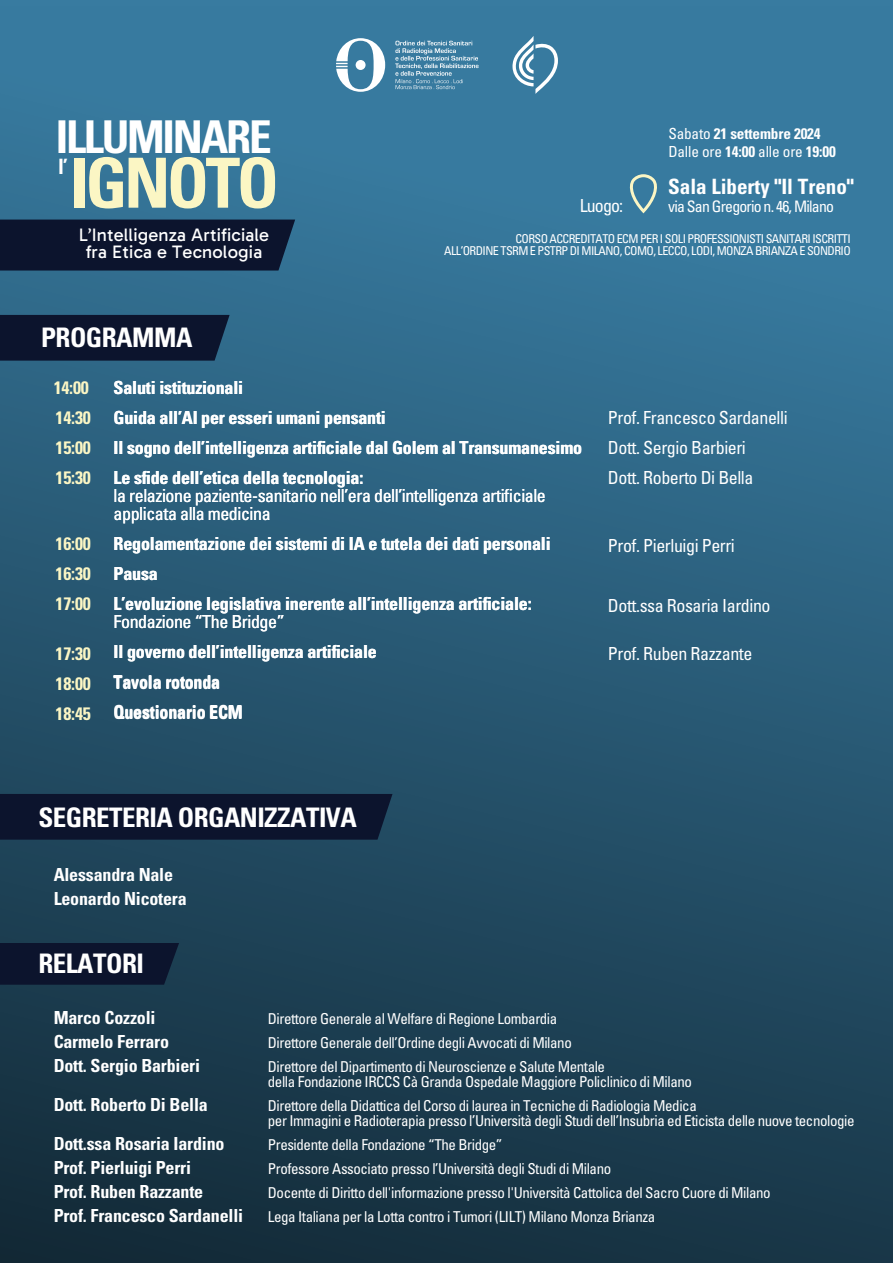
<style>
.page{position:relative;width:893px;height:1263px;background:#fff}
.page>*{position:absolute;margin:0;border:0;box-sizing:border-box;transform-origin:0 0}
.t1{font:700 condensed 69.15px "Univers LT Std";letter-spacing:-.05em;color:#fbf6c4}
.t2{font:700 condensed 45.15px "Univers LT Std";letter-spacing:-.05em;color:#fff}
.t3{font:700 condensed 27px "Univers LT Std";letter-spacing:-.02em;color:#fff}
.t4{font:700 condensed 21.15px "Univers LT Std";color:#fff}
.t5{font:18.3px/16.5px "Gabarito";letter-spacing:.01em;color:#fff;text-align:center}
.t6{font:700 condensed 18px/30px "Univers LT Std";letter-spacing:-.01em;color:#fff}
.t7{font:condensed 18px/30px "Univers LT Std";letter-spacing:-.025em;color:#fff}
.t8{font:700 condensed 18px/30px "Univers LT Std";letter-spacing:-.01em;color:#fbf6c4;text-align:justify}
.t9{font:condensed 15.75px "Univers LT Std";letter-spacing:-.05em;color:#fff}
.t10{font:700 condensed 15.3px/18.3px "Univers LT Std";letter-spacing:-.01em;color:#fff}
.t11{font:condensed 15px/24px "Univers LT Std";letter-spacing:-.03em;color:#fff}
.t12{font:condensed 12.15px/12.1px "Univers LT Std";letter-spacing:-.05em;color:#fff;text-align:right}
.s1{font-weight:400}
</style>
<div class="page">
<div style="left:0;top:7px;width:893px;height:1256px;background:linear-gradient(to bottom,#3b83aa,#163040)"></div>
<div style="left:0;top:220px;width:295px;height:51px;background:#0c142d"></div>
<svg style="left:512px;top:36px;width:46px;height:58px"></svg>
<svg style="left:336px;top:38px;width:49px;height:54px"></svg>
<svg style="left:395px;top:41px;width:84px;height:48px;background:#5b92b0"></svg>
<div style="left:0;top:794px;width:392px;height:46px;background:#0c142d"></div>
<div style="left:0;top:943px;width:179px;height:42px;background:#0c142d"></div>
<div style="left:0;top:315px;width:230px;height:46px;background:#0c142d"></div>
<svg style="left:629px;top:173px;width:33px;height:42px"></svg>
<h2 class="t2" style="left:56px;top:109px;width:217px">ILLUMINARE</h2>
<h3 class="t4" style="left:58px;top:153px;width:11px">l’</h3>
<h1 class="t1" style="left:70px;top:141px;width:211px">IGNOTO</h1>
<p class="t5" style="left:79px;top:227px;width:192px">L’Intelligenza Artificiale fra Etica e Tecnologia</p>
<p class="t10" style="left:668px;top:124px;width:169px"><span class="s1">Sabato</span> 21 settembre 2024<br><span class="s1">Dalle ore</span> 14:00 <span class="s1">alle ore</span> 19:00</p>
<h3 class="t4" style="left:668px;top:173px;width:187px">Sala Liberty "Il Treno"</h3>
<p class="t9" style="left:668px;top:197px;width:167px">via San Gregorio n. 46, Milano</p>
<p class="t12" style="left:444px;top:232px;width:408px">CORSO ACCREDITATO ECM PER I SOLI PROFESSIONISTI SANITARI ISCRITTI<br>ALL’ORDINE TSRM E PSTRP DI MILANO, COMO, LECCO, LODI, MONZA BRIANZA E SONDRIO</p>
<p class="t7" style="left:580px;top:191px;width:45px">Luogo:</p>
<h3 class="t3" style="left:41px;top:321px;width:153px">PROGRAMMA</h3>
<p class="t8" style="left:54px;top:373px;width:39px">14:00<br>14:30<br>15:00<br>15:30</p>
<p class="t6" style="left:114px;top:373px;width:470px">Saluti istituzionali<br>Guida all’AI per esseri umani pensanti<br>Il sogno dell’intelligenza artificiale dal Golem al Transumanesimo Le sfide dell’etica della tecnologia:</p>
<p class="t7" style="left:114px;top:487px;width:434px;line-height:18px">la relazione paziente-sanitario nell’era dell’intelligenza artificiale applicata alla medicina</p>
<p class="t6" style="left:114px;top:529px;width:439px">Regolamentazione dei sistemi di IA e tutela dei dati personali<br>Pausa<br>L’evoluzione legislativa inerente all’intelligenza artificiale:</p>
<p class="t7" style="left:114px;top:607px;width:173px">Fondazione “The Bridge”</p>
<p class="t6" style="left:114px;top:637px;width:265px">Il governo dell’intelligenza artificiale<br>Tavola rotonda<br>Questionario ECM</p>
<p class="t8" style="left:56px;top:529px;width:37px">16:00<br>16:30<br>17:00</p>
<p class="t8" style="left:56px;top:638px;width:37px">17:30<br>18:00<br>18:45</p>
<p class="t7" style="left:608px;top:403px;width:181px">Prof. Francesco Sardanelli<br>Dott. Sergio Barbieri<br>Dott. Roberto Di Bella</p>
<p class="t7" style="left:608px;top:530px;width:128px">Prof. Pierluigi Perri</p>
<p class="t7" style="left:608px;top:590px;width:164px">Dott.ssa Rosaria Iardino</p>
<p class="t7" style="left:608px;top:638px;width:146px">Prof. Ruben Razzante</p>
<h3 class="t3" style="left:39px;top:801px;width:320px">SEGRETERIA ORGANIZZATIVA</h3>
<p class="t6" style="left:54px;top:862px;width:135px;line-height:24px">Alessandra Nale<br>Leonardo Nicotera</p>
<h3 class="t3" style="left:39px;top:947px;width:107px">RELATORI</h3>
<p class="t6" style="left:54px;top:1006px;width:148px;line-height:24px">Marco Cozzoli<br>Carmelo Ferraro<br>Dott. Sergio Barbieri</p>
<p class="t6" style="left:54px;top:1085px;width:172px;line-height:39px">Dott. Roberto Di Bella<br>Dott.ssa Rosaria Iardino</p>
<p class="t6" style="left:54px;top:1156px;width:191px;line-height:24px">Prof. Pierluigi Perri<br>Prof. Ruben Razzante<br>Prof. Francesco Sardanelli</p>
<p class="t11" style="left:268px;top:1006px;width:339px">Direttore Generale al Welfare di Regione Lombardia<br>Direttore Generale dell’Ordine degli Avvocati di Milano<br>Direttore del Dipartimento di Neuroscienze e Salute Mentale</p>
<p class="t11" style="left:268px;top:1069px;width:430px">della Fondazione IRCCS Cà Granda Ospedale Maggiore Policlinico di Milano<br>Direttore della Didattica del Corso di laurea in Tecniche di Radiologia Medica</p>
<p class="t11" style="left:268px;top:1108px;width:588px">per Immagini e Radioterapia presso l’Università degli Studi dell’Insubria ed Eticista delle nuove tecnologie Presidente della Fondazione “The Bridge”<br>Professore Associato presso l’Università degli Studi di Milano<br>Docente di Diritto dell'informazione presso l'Università Cattolica del Sacro Cuore di Milano<br>Lega Italiana per la Lotta contro i Tumori (LILT) Milano Monza Brianza</p>
</div>
